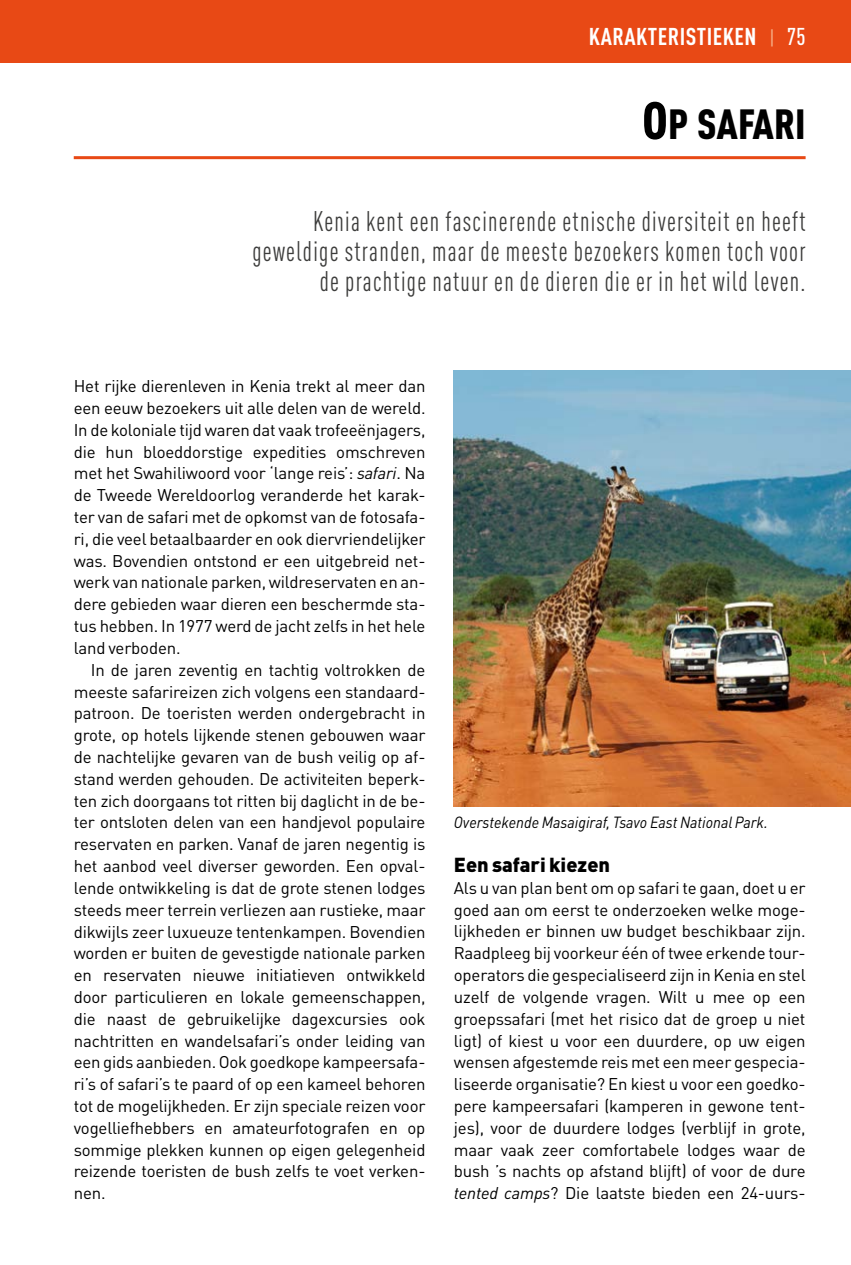
<style>
.page{position:relative;width:851px;height:1265px;background:#fff}
.page>*{position:absolute;margin:0;border:0;box-sizing:border-box;transform-origin:0 0}
.t1{font:41.6px "DIN Pro Condensed Black SC800";color:#000}
.t2{font:condensed 28px/30px "DIN Pro";letter-spacing:.05em;color:#3c3c3b;text-align:right;scale:.9 1}
.t3{font:700 condensed 24px "DIN Pro";letter-spacing:.02em;color:#fff}
.t4{font:900 20px "DIN Pro";color:#000}
.t5{font:16.8px/21.8px "DIN Pro";letter-spacing:-.01em;color:#000;text-align:justify}
.t6{font:italic 16px "DIN Pro";color:#000;scale:.92 1}
.s1{font-weight:400;font-stretch:normal;font-size:20px;color:#f6ac84}
.s2{font-weight:500}
.s3{font-family:"DIN Pro";font-weight:900;font-stretch:condensed;font-size:52px}
.s4{font-style:italic}
</style>
<div class="page">
<hr style="left:74px;top:156px;width:731px;height:3px;background:#e84915">
<img style="left:454px;top:370px;width:396px;height:436px">
<div style="left:0;top:0;width:850px;height:62px;background:#e84915"></div>
<h3 class="t3" style="left:581px;top:19px;width:176px">HISTORY &amp; FEATUR S</h3>
<h3 class="t3" style="left:589px;top:19px;width:218px">KARAKTERISTIEKEN <span class="s1">|</span> <span class="s2">75</span></h3>
<h1 class="t1" style="left:642px;top:92px;width:165px"><span class="s3">O</span>P SAFARI</h1>
<h2 class="t2" style="left:252px;top:204px;width:616px">Kenia kent een fascinerende etnische diversiteit en heeft geweldige stranden, maar de meeste bezoekers komen toch voor de prachtige natuur en de dieren die er in het wild leven.</h2>
<p class="t5" style="left:74px;top:373px;width:353px">Het rijke dierenleven in Kenia trekt al meer dan een eeuw bezoekers uit alle delen van de wereld.<br>In de koloniale tijd waren dat vaak trofeeënjagers, die hun bloeddorstige expedities omschreven met het Swahiliwoord voor ‘lange reis’: <span class="s4">safari</span>. Na de Tweede Wereldoorlog veranderde het karak&shy;ter van de safari met de opkomst van de fotosafa&shy;ri, die veel betaalbaarder en ook diervriendelijker was. Bovendien ontstond er een uitgebreid net&shy;werk van nationale parken, wildreservaten en an&shy;dere gebieden waar dieren een beschermde sta&shy;tus hebben. In 1977 werd de jacht zelfs in het hele land verboden.</p>
<p class="t5" style="left:74px;top:657px;width:353px;text-indent:17px">In de jaren zeventig en tachtig voltrokken de meeste safarireizen zich volgens een standaard&shy;patroon. De toeristen werden ondergebracht in grote, op hotels lijkende stenen gebouwen waar de nachtelijke gevaren van de bush veilig op af&shy;stand werden gehouden. De activiteiten beperk&shy;ten zich doorgaans tot ritten bij daglicht in de be&shy;ter ontsloten delen van een handjevol populaire reservaten en parken. Vanaf de jaren negentig is het aanbod veel diverser geworden. Een opval&shy;lende ontwikkeling is dat de grote stenen lodges steeds meer terrein verliezen aan rustieke, maar dikwijls zeer luxueuze tentenkampen. Bovendien worden er buiten de gevestigde nationale parken en reservaten nieuwe initiatieven ontwikkeld door particulieren en lokale gemeenschappen, die naast de gebruikelijke dagexcursies ook nachtritten en wandelsafari’s onder leiding van een gids aanbieden. Ook goedkope kampeersafa&shy;ri’s of safari’s te paard of op een kameel behoren tot de mogelijkheden. Er zijn speciale reizen voor vogelliefhebbers en amateurfotografen en op sommige plekken kunnen op eigen gelegenheid reizende toeristen de bush zelfs te voet verken&shy;nen.</p>
<p class="t6" style="left:454px;top:810px;width:343px">Overstekende Masaigiraf, Tsavo East National Park.</p>
<p class="t4" style="left:454px;top:847px;width:158px">Een safari kiezen</p>
<p class="t5" style="left:454px;top:875px;width:353px">Als u van plan bent om op safari te gaan, doet u er goed aan om eerst te onderzoeken welke moge&shy;lijkheden er binnen uw budget beschikbaar zijn.<br>Raadpleeg bij voorkeur één of twee erkende tour&shy;operators die gespecialiseerd zijn in Kenia en stel uzelf de volgende vragen. Wilt u mee op een groepssafari (met het risico dat de groep u niet ligt) of kiest u voor een duurdere, op uw eigen wensen afgestemde reis met een meer gespecia&shy;liseerde organisatie? En kiest u voor een goedko&shy;pere kampeersafari (kamperen in gewone tent&shy;jes), voor de duurdere lodges (verblijf in grote, maar vaak zeer comfortabele lodges waar de bush ’s nachts op afstand blijft) of voor de dure <span class="s4">tented camps</span>? Die laatste bieden een 24-uurs-</p>
</div>
